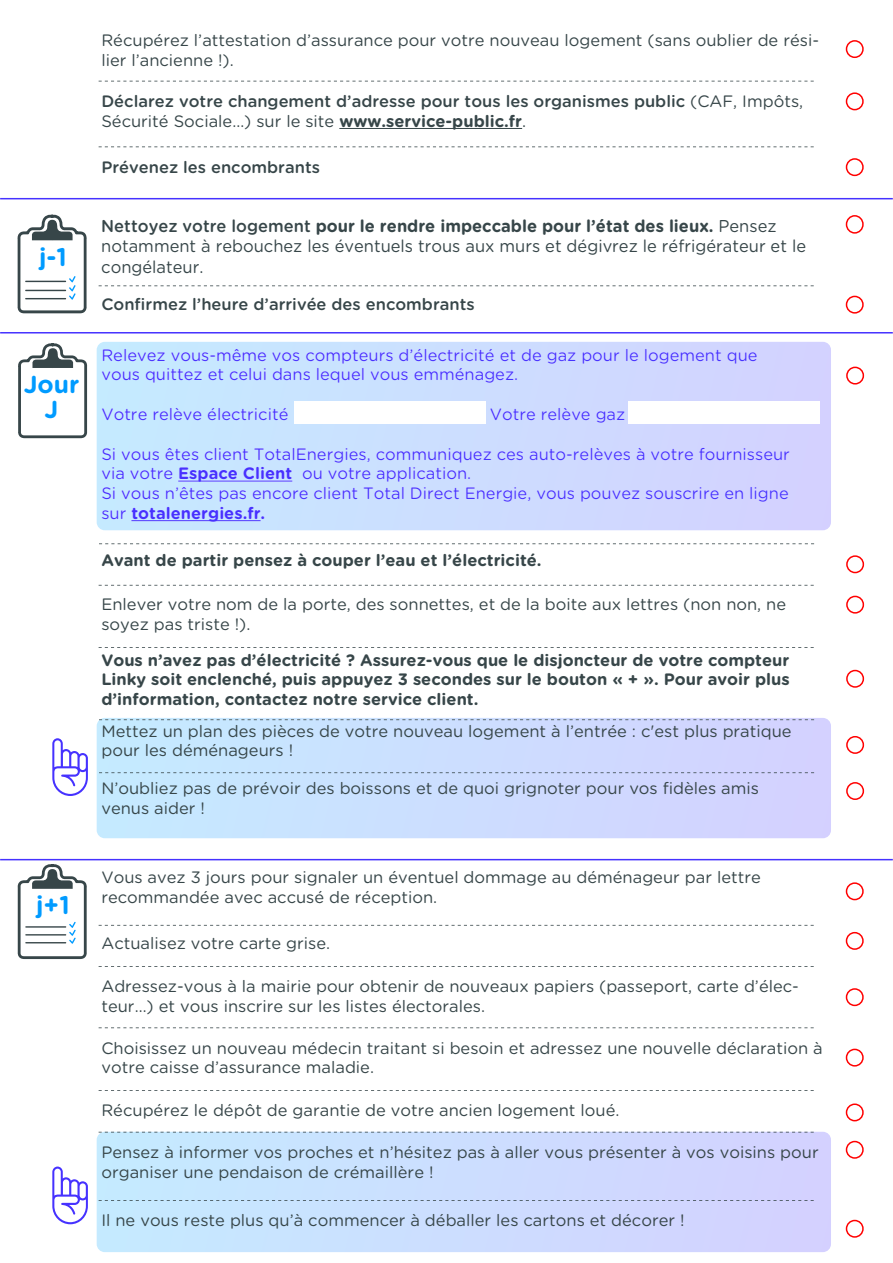
<style>
.page{position:relative;width:893px;height:1263px;background:#fff}
.page>*{position:absolute;margin:0;border:0;box-sizing:border-box;transform-origin:0 0}
.t1{font:700 25.5px "Gotham Rounded";color:#009bff;scale:.96 1}
.t2{font:700 24.45px/24.5px "Gotham Rounded";color:#009bff;text-align:center}
.t3{font:17.1px/20.5px "Gotham Rounded";color:#374649;scale:.96 1}
.t4{font:16.5px/19.8px "Gotham Rounded";color:#374649}
.t5{font:16.5px/19.8px "Gotham Rounded";color:#4632ff}
.t6{font:700 16.5px/19.8px "Gotham Rounded";color:#374649;text-align:justify}
.t7{font:500 16.5px/19.8px "Gotham Rounded";color:#374649}
.s1{font-weight:400}
.s2{font-weight:700}
.s3{font-weight:500}
</style>
<div class="page">
<div style="left:97px;top:718px;width:734px;height:120px;background:#ccdeff;border-radius:8px"></div>
<div style="left:97px;top:1132px;width:734px;height:120px;background:#ccdeff;border-radius:8px"></div>
<div style="left:846px;top:40px;width:18px;height:18px;border:2px solid #f00;border-radius:50%"></div>
<svg style="left:99px;top:81px;width:715px;height:1px"></svg>
<div style="left:846px;top:92px;width:18px;height:18px;border:2px solid #f00;border-radius:50%"></div>
<hr style="left:339px;top:128px;width:183px;height:1px;background:#374649">
<svg style="left:99px;top:146px;width:715px;height:1px"></svg>
<div style="left:846px;top:158px;width:18px;height:18px;border:2px solid #f00;border-radius:50%"></div>
<svg style="left:99px;top:285px;width:715px;height:1px"></svg>
<div style="left:846px;top:296px;width:18px;height:18px;border:2px solid #f00;border-radius:50%"></div>
<div style="left:846px;top:670px;width:18px;height:18px;border:2px solid #f00;border-radius:50%"></div>
<svg style="left:99px;top:719px;width:715px;height:1px"></svg>
<svg style="left:99px;top:772px;width:715px;height:1px"></svg>
<div style="left:846px;top:736px;width:18px;height:18px;border:2px solid #f00;border-radius:50%"></div>
<div style="left:846px;top:782px;width:18px;height:18px;border:2px solid #f00;border-radius:50%"></div>
<svg style="left:18px;top:343px;width:69px;height:95px"></svg>
<div style="left:846px;top:596px;width:18px;height:18px;border:2px solid #f00;border-radius:50%"></div>
<div style="left:846px;top:555px;width:18px;height:18px;border:2px solid #f00;border-radius:50%"></div>
<svg style="left:99px;top:585px;width:715px;height:1px"></svg>
<svg style="left:99px;top:647px;width:715px;height:1px"></svg>
<div style="left:97px;top:342px;width:734px;height:188px;background:#ccdeff;border-radius:8px"></div>
<svg style="left:99px;top:543px;width:715px;height:1px"></svg>
<div style="left:846px;top:367px;width:18px;height:18px;border:2px solid #f00;border-radius:50%"></div>
<hr style="left:178px;top:481px;width:114px;height:1px;background:#4632ff">
<hr style="left:131px;top:520px;width:130px;height:1px;background:#4632ff">
<div style="left:846px;top:215px;width:18px;height:19px;border:2px solid #f00;border-radius:50%"></div>
<svg style="left:18px;top:215px;width:69px;height:98px"></svg>
<hr style="left:25px;top:281px;width:41px;height:1px;background:#374649">
<svg style="left:99px;top:925px;width:715px;height:1px"></svg>
<svg style="left:99px;top:966px;width:715px;height:1px"></svg>
<div style="left:846px;top:882px;width:18px;height:18px;border:2px solid #f00;border-radius:50%"></div>
<div style="left:846px;top:932px;width:18px;height:18px;border:2px solid #f00;border-radius:50%"></div>
<div style="left:846px;top:988px;width:18px;height:18px;border:2px solid #f00;border-radius:50%"></div>
<div style="left:846px;top:1049px;width:18px;height:18px;border:2px solid #f00;border-radius:50%"></div>
<div style="left:846px;top:1104px;width:18px;height:17px;border:2px solid #f00;border-radius:50%"></div>
<div style="left:846px;top:1141px;width:18px;height:18px;border:2px solid #f00;border-radius:50%"></div>
<div style="left:846px;top:1220px;width:18px;height:18px;border:2px solid #f00;border-radius:50%"></div>
<svg style="left:18px;top:864px;width:69px;height:95px"></svg>
<hr style="left:25px;top:942px;width:41px;height:1px;background:#374649">
<svg style="left:99px;top:1027px;width:715px;height:1px"></svg>
<svg style="left:99px;top:1090px;width:715px;height:1px"></svg>
<svg style="left:99px;top:1132px;width:715px;height:1px"></svg>
<svg style="left:99px;top:1200px;width:715px;height:1px"></svg>
<div style="left:628px;top:401px;width:191px;height:22px;background:#fff"></div>
<div style="left:294px;top:401px;width:191px;height:22px;background:#fff"></div>
<hr style="left:0;top:198px;width:893px;height:1px;background:#4632ff">
<hr style="left:0;top:332px;width:893px;height:2px;background:#4632ff">
<hr style="left:0;top:859px;width:893px;height:1px;background:#4632ff">
<svg style="left:52px;top:738px;width:36px;height:58px"></svg>
<svg style="left:52px;top:1167px;width:36px;height:57px"></svg>
<h1 class="t1" style="left:39px;top:239px;width:30px">j-1</h1>
<h2 class="t2" style="left:24px;top:371px;width:57px">Jour<br>J</h2>
<h1 class="t1" style="left:36px;top:886px;width:36px">j+1</h1>
<p class="t4" style="left:101px;top:29px;width:719px">Récupérez l’attestation d’assurance pour votre nouveau logement (sans oublier de rési&shy;lier l’ancienne !).</p>
<p class="t7" style="left:101px;top:91px;width:703px">Déclarez votre changement d’adresse pour tous les organismes public <span class="s1">(CAF, Impôts,<br>Sécurité Sociale…) sur le site</span> <span class="s2">www.service-public.fr</span><span class="s1">.</span></p>
<p class="t7" style="left:101px;top:156px;width:220px">Prévenez les encombrants</p>
<p class="t3" style="left:101px;top:215px;width:736px"><span class="s3">Nettoyez votre logement</span> <span class="s2">pour le rendre impeccable pour l’état des lieux.</span> Pensez notamment à rebouchez les éventuels trous aux murs et dégivrez le réfrigérateur et le congélateur.</p>
<p class="t7" style="left:101px;top:294px;width:375px">Confirmez l’heure d’arrivée des encombrants</p>
<p class="t5" style="left:101px;top:344px;width:658px">Relevez vous-même vos compteurs d’électricité et de gaz pour le logement que vous quittez et celui dans lequel vous emménagez.</p>
<p class="t5" style="left:101px;top:404px;width:189px">Votre relève électricité</p>
<p class="t5" style="left:490px;top:404px;width:137px">Votre relève gaz</p>
<p class="t5" style="left:101px;top:443px;width:690px">Si vous êtes client TotalEnergies, communiquez ces auto-relèves à votre fournisseur via votre <span class="s2">Espace Client</span> ou votre application.<br>Si vous n’êtes pas encore client Total Direct Energie, vous pouvez souscrire en ligne sur <span class="s2">totalenergies.fr.</span></p>
<p class="t6" style="left:101px;top:549px;width:442px">Avant de partir pensez à couper l’eau et l’électricité.</p>
<p class="t4" style="left:101px;top:593px;width:686px">Enlever votre nom de la porte, des sonnettes, et de la boite aux lettres (non non, ne soyez pas triste !).</p>
<p class="t6" style="left:101px;top:649px;width:690px">Vous n’avez pas d’électricité ? Assurez-vous que le disjoncteur de votre compteur Linky soit enclenché, puis appuyez 3 secondes sur le bouton « + ». Pour avoir plus d’information, contactez notre service client.</p>
<p class="t4" style="left:101px;top:720px;width:692px">Mettez un plan des pièces de votre nouveau logement à l’entrée : c'est plus pratique pour les déménageurs !</p>
<p class="t4" style="left:101px;top:778px;width:659px">N’oubliez pas de prévoir des boissons et de quoi grignoter pour vos fidèles amis venus aider !</p>
<p class="t4" style="left:101px;top:867px;width:661px">Vous avez 3 jours pour signaler un éventuel dommage au déménageur par lettre recommandée avec accusé de réception.</p>
<p class="t4" style="left:101px;top:933px;width:230px">Actualisez votre carte grise.</p>
<p class="t4" style="left:101px;top:976px;width:699px">Adressez-vous à la mairie pour obtenir de nouveaux papiers (passeport, carte d’élec&shy;teur…) et vous inscrire sur les listes électorales.</p>
<p class="t4" style="left:101px;top:1037px;width:723px">Choisissez un nouveau médecin traitant si besoin et adressez une nouvelle déclaration à votre caisse d’assurance maladie.</p>
<p class="t4" style="left:101px;top:1100px;width:520px">Récupérez le dépôt de garantie de votre ancien logement loué.</p>
<p class="t4" style="left:101px;top:1141px;width:719px">Pensez à informer vos proches et n’hésitez pas à aller vous présenter à vos voisins pour organiser une pendaison de crémaillère !</p>
<p class="t4" style="left:101px;top:1210px;width:585px">Il ne vous reste plus qu’à commencer à déballer les cartons et décorer !</p>
</div>
